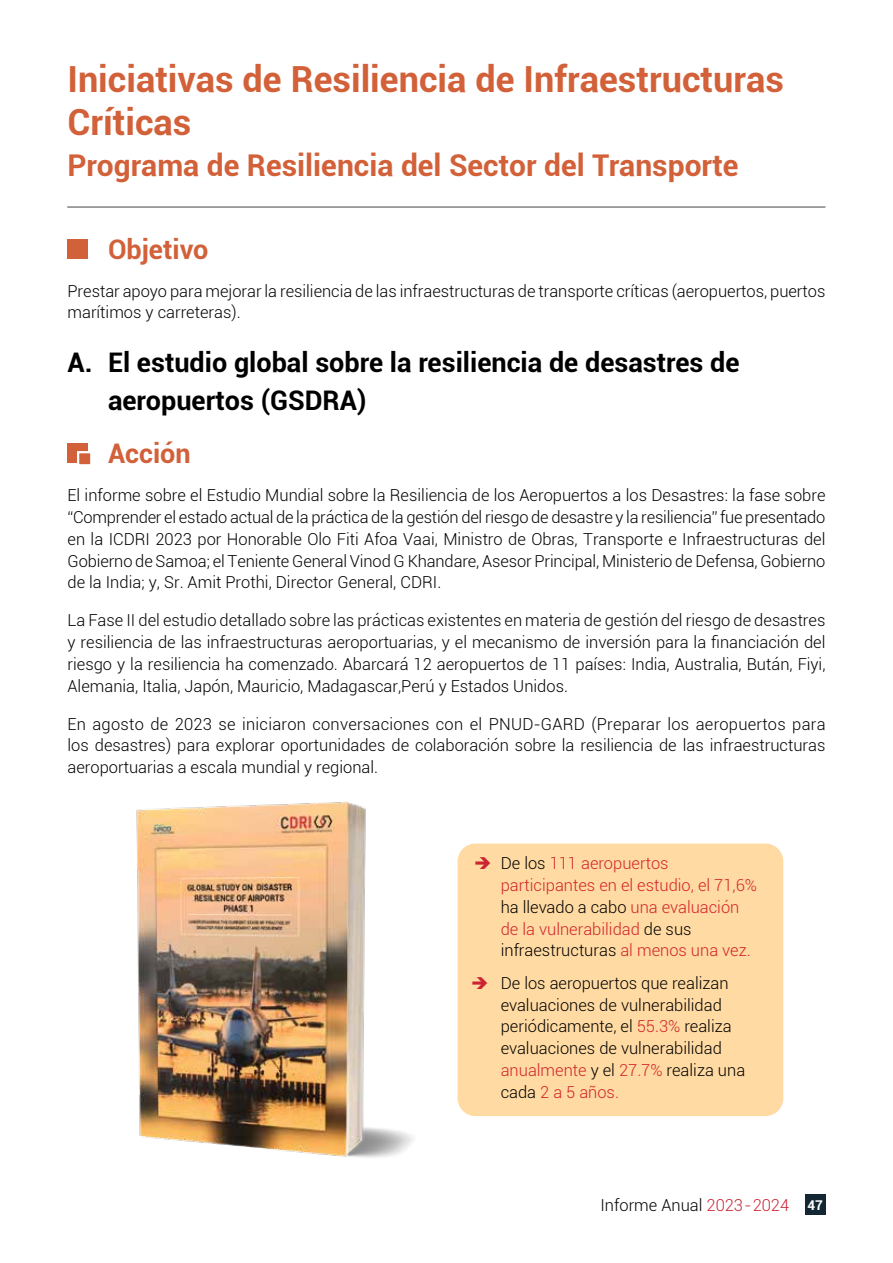
<style>
.page{position:relative;width:893px;height:1263px;background:#fff}
.page>*{position:absolute;margin:0;border:0;box-sizing:border-box;transform-origin:0 0}
.t1{font:700 36px/43.2px "Roboto";color:#d26139}
.t2{font:700 30px "Roboto";color:#d26139}
.t3{font:700 27px/37.5px "Roboto";color:#000}
.t4{font:700 27px "Roboto";color:#d26139}
.t5{font:300 16.5px/21.8px "Roboto";color:#000;text-align:justify}
.t6{font:300 16.5px/21.8px "Roboto";color:#d2232a}
.s1{color:#000}
.s2{color:#d2232a}
.s3{color:#cb2433}
.s4{font-weight:700;font-size:13.5px;color:#fff}
</style>
<div class="page">
<div style="left:805px;top:1195px;width:20px;height:20px;background:#122633"></div>
<hr style="left:67px;top:206px;width:758px;height:2px;background:#808285">
<div style="left:68px;top:239px;width:20px;height:20px;background:#d26139"></div>
<div style="left:68px;top:443px;width:20px;height:20px;background:#d26139"></div>
<div style="left:77px;top:451px;width:15px;height:15px;background:#d26139;border:2px solid #fff"></div>
<img style="left:136px;top:801px;width:434px;height:357px">
<div style="left:458px;top:843px;width:325px;height:273px;background:#ffdaa2;border-radius:18px"></div>
<h1 class="t1" style="left:67px;top:56px;width:718px">Iniciativas de Resiliencia de Infraestructuras<br>Críticas</h1>
<h2 class="t2" style="left:67px;top:144px;width:673px">Programa de Resiliencia del Sector del Transporte</h2>
<h3 class="t4" style="left:108px;top:230px;width:102px">Objetivo</h3>
<p class="t5" style="left:68px;top:279px;width:759px">Prestar apoyo para mejorar la resiliencia de las infraestructuras de transporte críticas (aeropuertos, puertos marítimos y carreteras).</p>
<h3 class="t3" style="left:108px;top:343px;width:633px;text-indent:-40px">A. El estudio global sobre la resiliencia de desastres de aeropuertos (GSDRA)</h3>
<h3 class="t4" style="left:108px;top:435px;width:84px">Acción</h3>
<p class="t5" style="left:68px;top:484px;width:759px">El informe sobre el Estudio Mundial sobre la Resiliencia de los Aeropuertos a los Desastres: la fase sobre “Comprender el estado actual de la práctica de la gestión del riesgo de desastre y la resiliencia” fue presentado en la ICDRI 2023 por Honorable Olo Fiti Afoa Vaai, Ministro de Obras, Transporte e Infraestructuras del Gobierno de Samoa; el Teniente General Vinod G Khandare, Asesor Principal, Ministerio de Defensa, Gobierno de la India; y, Sr. Amit Prothi, Director General, CDRI.</p>
<p class="t5" style="left:68px;top:609px;width:759px">La Fase II del estudio detallado sobre las prácticas existentes en materia de gestión del riesgo de desastres y resiliencia de las infraestructuras aeroportuarias, y el mecanismo de inversión para la financiación del riesgo y la resiliencia ha comenzado. Abarcará 12 aeropuertos de 11 países: India, Australia, Bután, Fiyi, Alemania, Italia, Japón, Mauricio, Madagascar,Perú y Estados Unidos.</p>
<p class="t5" style="left:68px;top:712px;width:760px">En agosto de 2023 se iniciaron conversaciones con el PNUD-GARD (Preparar los aeropuertos para los desastres) para explorar oportunidades de colaboración sobre la resiliencia de las infraestructuras aeroportuarias a escala mundial y regional.</p>
<p class="t6" style="left:501px;top:852px;width:258px"><span class="s1">De los</span> 111 aeropuertos participantes en el estudio, el 71,6% <span class="s1">ha llevado a cabo</span> una evaluación de la vulnerabilidad <span class="s1">de sus infraestructuras</span> al menos una vez.</p>
<p class="t5" style="left:501px;top:972px;width:246px;text-align:left">De los aeropuertos que realizan evaluaciones de vulnerabilidad periódicamente, el <span class="s2">55.3%</span> realiza evaluaciones de vulnerabilidad <span class="s2">anualmente</span> y el <span class="s2">27.7%</span> realiza una cada <span class="s2">2 a 5 años.</span></p>
<p class="t5" style="left:600px;top:1194px;width:224px">Informe Anual <span class="s3">2023-2024</span> <span class="s4">47</span></p>
</div>
